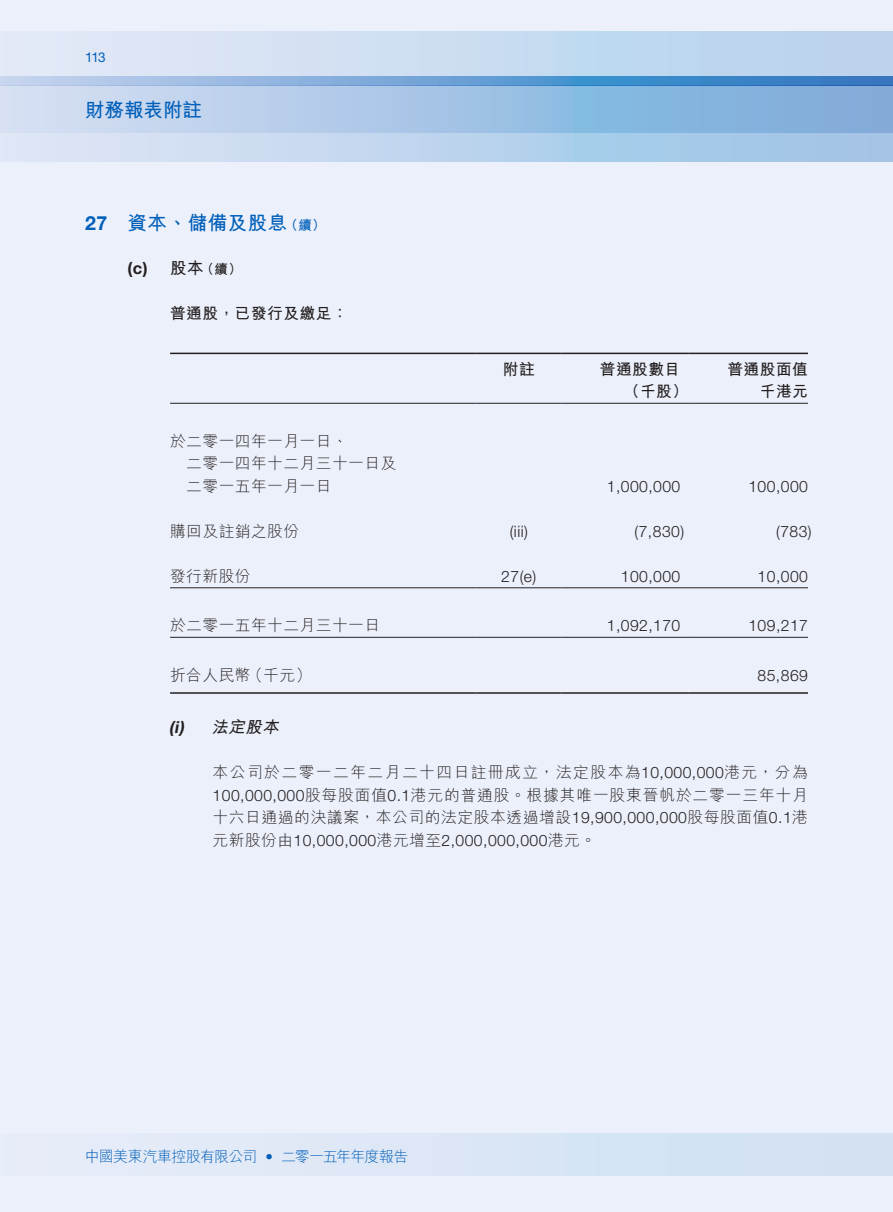
<style>
.page{position:relative;width:893px;height:1212px;background:#ecf0fa}
.page>*{position:absolute;margin:0;border:0;box-sizing:border-box;transform-origin:0 0}
.t1{font:700 19.5px "M Hei HK";letter-spacing:.015em;color:#005fb9}
.t2{font:700 19.5px "Helvetica Neue LT Std";color:#005fb9}
.t3{font:italic 700 16.5px "M Hei HK";color:#231f20}
.t4{font:700 16.5px "Helvetica Neue LT Std";color:#231f20}
.t5{font:italic 700 16.5px "Helvetica Neue LT Std";color:#231f20}
.t6{font:700 16.5px "M Hei HK";color:#231f20}
.t7{font:300 15.75px/22.5px "M Hei HK";letter-spacing:.03em;color:#231f20}
.t8{font:300 15.75px "Helvetica Neue LT Std";letter-spacing:.03em;color:#231f20}
.t9{font:700 15.75px "M Hei HK";letter-spacing:.03em;color:#231f20}
.t10{font:300 15px "M Hei HK";letter-spacing:-.045em;color:#005fb9}
.t11{font:300 15px "M Hei HK";letter-spacing:-.065em;color:#005fb9}
.t12{font:15px "Helvetica Neue LT Std";color:#005fb9}
.t13{font:13.5px "Helvetica Neue LT Std";color:#005fb9}
.t14{font:700 13.5px "M Hei HK";color:#005fb9}
.t15{font:700 13.5px "M Hei HK";color:#231f20}
.s1{font-family:"Helvetica Neue LT Std"}
.s2{font-family:"M Hei HK"}
</style>
<div class="page">
<svg style="left:0;top:32px;width:893px;height:45px"></svg>
<svg style="left:0;top:85px;width:893px;height:77px;background:#acc9e8"></svg>
<div style="left:0;top:1133px;width:893px;height:43px;background:#dce6f6"></div>
<svg style="left:0;top:77px;width:893px;height:8px;background:#6fa2d6"></svg>
<hr style="left:170px;top:353px;width:306px;height:1px;background:#231f20">
<hr style="left:476px;top:353px;width:85px;height:1px;background:#231f20">
<hr style="left:561px;top:353px;width:128px;height:1px;background:#231f20">
<hr style="left:689px;top:353px;width:119px;height:1px;background:#231f20">
<hr style="left:170px;top:403px;width:306px;height:1px;background:#231f20">
<hr style="left:476px;top:403px;width:85px;height:1px;background:#231f20">
<hr style="left:561px;top:403px;width:128px;height:1px;background:#231f20">
<hr style="left:689px;top:403px;width:119px;height:1px;background:#231f20">
<hr style="left:170px;top:587px;width:306px;height:1px;background:#231f20">
<hr style="left:476px;top:587px;width:85px;height:1px;background:#231f20">
<hr style="left:561px;top:587px;width:128px;height:1px;background:#231f20">
<hr style="left:689px;top:587px;width:119px;height:1px;background:#231f20">
<hr style="left:170px;top:637px;width:306px;height:1px;background:#231f20">
<hr style="left:476px;top:637px;width:85px;height:1px;background:#231f20">
<hr style="left:561px;top:637px;width:128px;height:1px;background:#231f20">
<hr style="left:689px;top:637px;width:119px;height:1px;background:#231f20">
<hr style="left:170px;top:692px;width:306px;height:2px;background:#231f20">
<hr style="left:476px;top:692px;width:85px;height:2px;background:#231f20">
<hr style="left:561px;top:692px;width:128px;height:2px;background:#231f20">
<hr style="left:689px;top:692px;width:119px;height:2px;background:#231f20">
<p class="t13" style="left:85px;top:49px;width:22px">113</p>
<p class="t1" style="left:85px;top:96px;width:118px">財務報表附註</p>
<p class="t2" style="left:85px;top:211px;width:24px">27</p>
<p class="t1" style="left:128px;top:209px;width:161px">資本、儲備及股息</p>
<p class="t14" style="left:285px;top:215px;width:43px">（續(</p>
<p class="t4" style="left:128px;top:257px;width:22px">c( )</p>
<p class="t6" style="left:170px;top:255px;width:35px">股本</p>
<p class="t15" style="left:201px;top:259px;width:43px">（續(</p>
<p class="t9" style="left:170px;top:301px;width:179px">普通股，已發行及繳足：</p>
<p class="t7" style="left:186px;top:429px;width:212px;text-indent:-16px">於二零一四年一月一日、<br>二零一四年十二月三十一日及</p>
<p class="t7" style="left:186px;top:474px;width:147px">二零一五年一月一日</p>
<p class="t7" style="left:170px;top:519px;width:131px">購回及註銷之股份</p>
<p class="t7" style="left:170px;top:564px;width:82px">發行新股份</p>
<p class="t7" style="left:170px;top:613px;width:212px">於二零一五年十二月三十一日</p>
<p class="t7" style="left:247px;top:663px;width:66px">（千元(</p>
<p class="t7" style="left:170px;top:663px;width:82px">折合人民幣</p>
<p class="t3" style="left:211px;top:715px;width:73px">法定股本</p>
<p class="t5" style="left:169px;top:717px;width:15px">i(</p>
<p class="t5" style="left:179px;top:717px;width:6px">)</p>
<p class="t9" style="left:503px;top:357px;width:33px">附註</p>
<p class="t9" style="left:600px;top:357px;width:82px">普通股數目</p>
<p class="t9" style="left:727px;top:357px;width:82px">普通股面值</p>
<p class="t9" style="left:624px;top:380px;width:66px">（千股）</p>
<p class="t9" style="left:760px;top:380px;width:50px">千港元</p>
<p class="t8" style="left:607px;top:476px;width:75px">1,000,000</p>
<p class="t8" style="left:748px;top:476px;width:61px">100,000</p>
<p class="t8" style="left:510px;top:521px;width:20px">(iii(</p>
<p class="t8" style="left:634px;top:521px;width:51px">)7,830(</p>
<p class="t8" style="left:776px;top:521px;width:37px">)783(</p>
<p class="t8" style="left:501px;top:566px;width:37px">2 7 (e(</p>
<p class="t8" style="left:621px;top:566px;width:61px">100,000</p>
<p class="t8" style="left:758px;top:566px;width:52px">10,000</p>
<p class="t8" style="left:607px;top:616px;width:75px">1,092,170</p>
<p class="t8" style="left:748px;top:616px;width:61px">109,217</p>
<p class="t8" style="left:758px;top:665px;width:52px">85,869</p>
<p class="t7" style="left:213px;top:761px;width:597px;text-align:justify">本公司於二零一二年二月二十四日註冊成立，法定股本為<span class="s1">10,000,000</span>港元，分為<span class="s1">100,000,000</span>股每股面值<span class="s1">0.1</span>港元的普通股。根據其唯一股東晉帆於二零一三年十月十六日通過的決議案，本公司的法定股本透過增設<span class="s1">19,900,000,000</span>股每股面值<span class="s1">0.1</span>港</p>
<p class="t8" style="left:213px;top:830px;width:385px"><span class="s2">元新股份由</span>10,000,000<span class="s2">港元增至</span>2,000,000,000<span class="s2">港元。</span></p>
<p class="t10" style="left:85px;top:1145px;width:173px">中國美東汽車控股有限公司</p>
<p class="t12" style="left:265px;top:1147px;width:9px">•</p>
<p class="t11" style="left:281px;top:1145px;width:129px">二零一五年年度報告</p>
</div>
